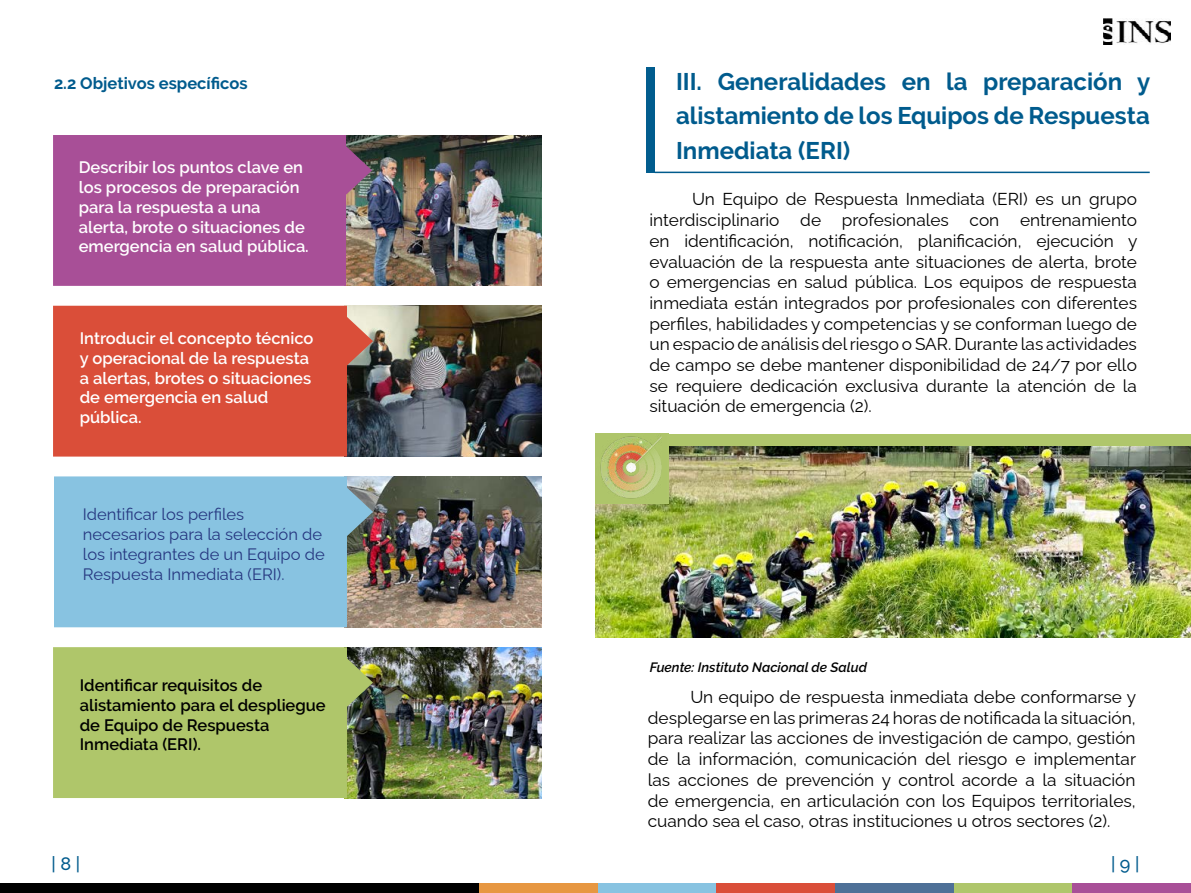
<style>
.page{position:relative;width:1191px;height:893px;background:#fff}
.page>*{position:absolute;margin:0;border:0;box-sizing:border-box;transform-origin:0 0}
.t1{font:700 24px/34.5px "Raleway";color:#005b8d;text-align:justify}
.t2{font:500 18px "Raleway";color:#005b8d}
.t3{font:17.25px/20.7px "Raleway";color:#000;text-align:justify}
.t4{font:600 16.5px/19.8px "Raleway";color:#fff}
.t5{font:16.5px/19.8px "Raleway";color:#263780}
.t6{font:600 16.5px/19.8px "Raleway";color:#000}
.t7{font:700 16.5px "Raleway";color:#005b8d}
.t8{font:italic 600 13.5px "Raleway";color:#000}
</style>
<div class="page">
<img style="left:1103px;top:18px;width:67px;height:27px">
<div style="left:0;top:883px;width:481px;height:10px;background:#000"></div>
<div style="left:479px;top:883px;width:119px;height:10px;background:#e79741"></div>
<div style="left:598px;top:883px;width:118px;height:10px;background:#88c3e1"></div>
<div style="left:716px;top:883px;width:119px;height:10px;background:#da4e39"></div>
<div style="left:835px;top:883px;width:118px;height:10px;background:#4e7097"></div>
<div style="left:953px;top:883px;width:119px;height:10px;background:#afc66b"></div>
<div style="left:1072px;top:883px;width:119px;height:10px;background:#a84f97"></div>
<img style="left:372px;top:135px;width:169px;height:151px">
<img style="left:373px;top:306px;width:168px;height:151px">
<img style="left:373px;top:476px;width:168px;height:151px">
<img style="left:373px;top:647px;width:168px;height:151px">
<svg style="left:53px;top:306px;width:320px;height:151px;background:#d14f3b"></svg>
<svg style="left:54px;top:476px;width:319px;height:151px;background:#88bed9"></svg>
<div style="left:53px;top:647px;width:320px;height:151px;background:#afc66a"></div>
<svg style="left:53px;top:135px;width:319px;height:151px;background:#a55293"></svg>
<hr style="left:655px;top:172px;width:494px;height:1px;background:#005b8d">
<img style="left:596px;top:445px;width:595px;height:193px">
<div style="left:595px;top:434px;width:596px;height:11px;background:#afc66b"></div>
<div style="left:595px;top:434px;width:74px;height:70px;background:#afc66b"></div>
<img style="left:600px;top:436px;width:62px;height:63px">
<p class="t7" style="left:54px;top:74px;width:195px">2.2 Objetivos específicos</p>
<h1 class="t1" style="left:676px;top:64px;width:476px">III. Generalidades en la preparación y alistamiento de los Equipos de Respuesta Inmediata (ERI)</h1>
<p class="t3" style="left:649px;top:187px;width:489px;text-indent:43px">Un Equipo de Respuesta Inmediata (ERI) es un grupo interdisciplinario de profesionales con entrenamiento en identificación, notificación, planificación, ejecución y evaluación de la respuesta ante situaciones de alerta, brote o emergencias en salud pública. Los equipos de respuesta inmediata están integrados por profesionales con diferentes perfiles, habilidades y competencias y se conforman luego de un espacio de análisis del riesgo o SAR. Durante las actividades de campo se debe mantener disponibilidad de 24/7 por ello se requiere dedicación exclusiva durante la atención de la situación de emergencia (2).</p>
<p class="t4" style="left:79px;top:158px;width:231px">Describir los puntos clave en los procesos de preparación para la respuesta a una alerta, brote o situaciones de emergencia en salud pública.</p>
<p class="t4" style="left:80px;top:328px;width:235px">Introducir el concepto técnico y operacional de la respuesta a alertas, brotes o situaciones de emergencia en salud pública.</p>
<p class="t5" style="left:83px;top:503px;width:243px">Identificar los perfiles necesarios para la selección de los integrantes de un Equipo de<br>Respuesta Inmediata (ERI).</p>
<p class="t6" style="left:80px;top:675px;width:247px">Identificar requisitos de alistamiento para el despliegue de Equipo de Respuesta<br>Inmediata (ERI).</p>
<p class="t8" style="left:650px;top:659px;width:219px">Fuente: Instituto Nacional de Salud</p>
<p class="t3" style="left:648px;top:685px;width:490px;text-indent:43px">Un equipo de respuesta inmediata debe conformarse y desplegarse en las primeras 24 horas de notificada la situación, para realizar las acciones de investigación de campo, gestión de la información, comunicación del riesgo e implementar las acciones de prevención y control acorde a la situación de emergencia, en articulación con los Equipos territoriales, cuando sea el caso, otras instituciones u otros sectores (2).</p>
<p class="t2" style="left:52px;top:853px;width:30px">| 8 |</p>
<p class="t2" style="left:1111px;top:853px;width:30px">| 9 |</p>
</div>
